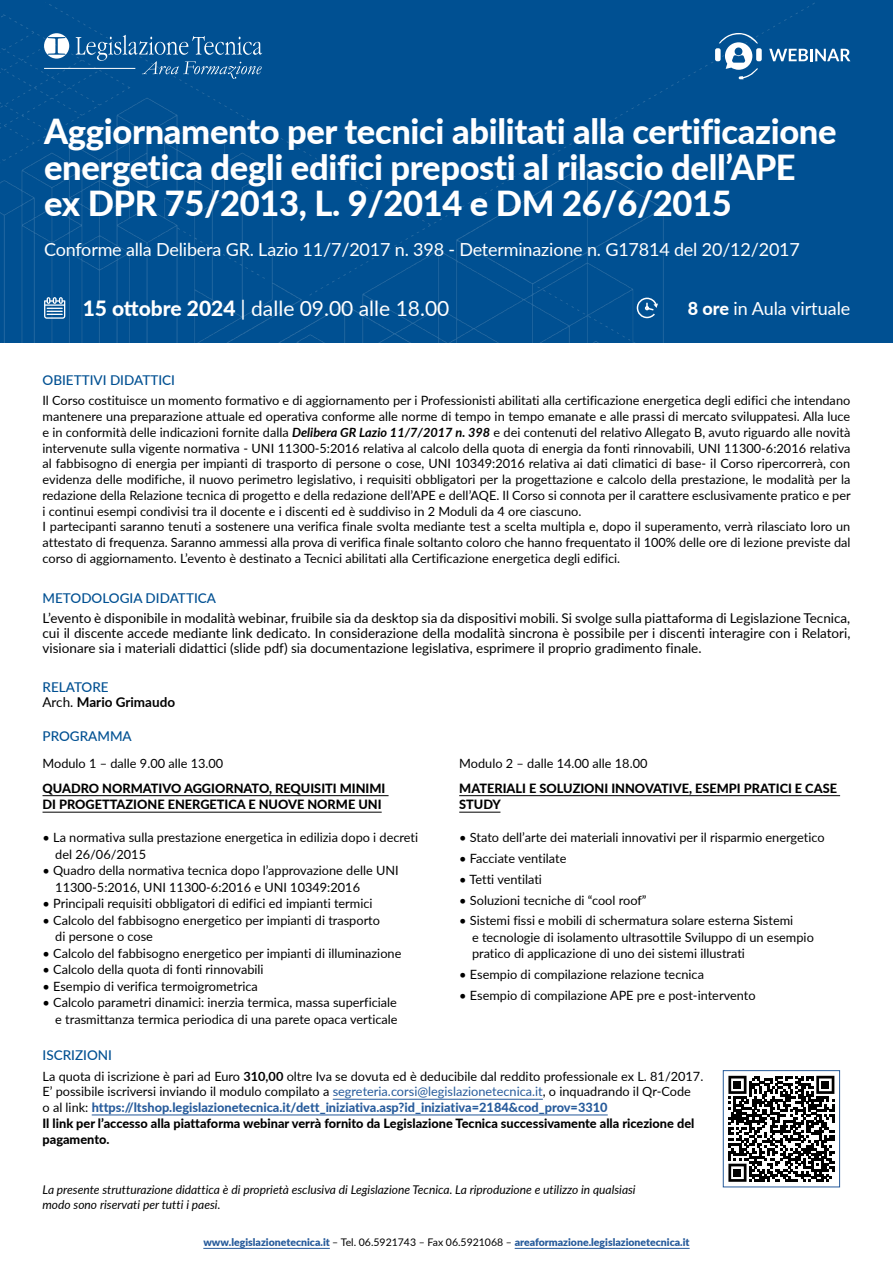
<style>
.page{position:relative;width:893px;height:1263px;background:#fff}
.page>*{position:absolute;margin:0;border:0;box-sizing:border-box;transform-origin:0 0}
.t1{font:800 34.5px/36px "Lato";letter-spacing:-.01em;color:#fff}
.t2{font:21px "Lato";color:#fff}
.t3{font:18px "Lato";letter-spacing:-.01em;color:#fff}
.t4{font:13.5px/15px "Lato";color:#000;text-align:justify}
.t5{font:500 13.5px "Lato";color:#005092}
.t6{font:700 13.5px "Lato";color:#000}
.t7{font:12.75px/15.8px "Lato";color:#000}
.t8{font:800 12.75px/16.5px "Lato";color:#000}
.t9{font:italic 12px/15px "Lato";color:#000}
.t10{font:900 10.5px "Lato";color:#275b9b}
.s1{font-weight:800}
.s2{font-weight:700;font-style:italic}
.s3{font-weight:400}
.s4{font-weight:700}
.s5{color:#275b9b}
.s6{font-weight:800;color:#275b9b}
.s7{font-weight:400;color:#000}
</style>
<div class="page">
<div style="left:0;top:3px;width:893px;height:339px;background:#005092"></div>
<hr style="left:203px;top:1248px;width:127px;height:1px;background:#275b9b">
<hr style="left:515px;top:1248px;width:175px;height:1px;background:#275b9b">
<hr style="left:333px;top:1099px;width:210px;height:1px;background:#275b9b">
<hr style="left:92px;top:1115px;width:516px;height:1px;background:#275b9b">
<svg style="left:769px;top:49px;width:81px;height:12px"></svg>
<div style="left:715px;top:48px;width:6px;height:13px;background:#fff;border-radius:2px"></div>
<div style="left:756px;top:48px;width:6px;height:13px;background:#fff;border-radius:2px"></div>
<svg style="left:719px;top:33px;width:39px;height:46px"></svg>
<svg style="left:636px;top:297px;width:22px;height:22px"></svg>
<svg style="left:44px;top:297px;width:21px;height:22px"></svg>
<svg style="left:76px;top:35px;width:186px;height:44px"></svg>
<svg style="left:44px;top:33px;width:25px;height:26px"></svg>
<hr style="left:44px;top:68px;width:91px;height:1px;background:#fff">
<svg style="left:728px;top:1076px;width:106px;height:106px"></svg>
<div style="left:734px;top:1081px;width:7px;height:8px;background:#000"></div>
<div style="left:821px;top:1081px;width:8px;height:8px;background:#000"></div>
<div style="left:734px;top:1169px;width:7px;height:7px;background:#000"></div>
<div style="left:723px;top:1070px;width:117px;height:117px;border:1px solid #275b9b"></div>
<hr style="left:43px;top:795px;width:346px;height:1px;background:#000">
<hr style="left:43px;top:812px;width:339px;height:1px;background:#000">
<hr style="left:459px;top:795px;width:381px;height:1px;background:#000">
<hr style="left:459px;top:812px;width:41px;height:1px;background:#000">
<h1 class="t1" style="left:44px;top:112px;width:794px">Aggiornamento per tecnici abilitati alla certificazione energetica degli edifici preposti al rilascio dell’APE ex DPR 75/2013, L. 9/2014 e DM 26/6/2015</h1>
<h3 class="t3" style="left:44px;top:236px;width:757px">Conforme alla Delibera GR. Lazio 11/7/2017 n. 398 - Determinazione n. G17814 del 20/12/2017</h3>
<h2 class="t2" style="left:83px;top:294px;width:368px"><span class="s1">15 ottobre 2024</span> | dalle 09.00 alle 18.00</h2>
<h3 class="t3" style="left:688px;top:296px;width:164px"><span class="s1">8 ore</span> in Aula virtuale</h3>
<p class="t5" style="left:43px;top:370px;width:134px">OBIETTIVI DIDATTICI</p>
<p class="t7" style="left:43px;top:392px;width:810px">Il Corso costituisce un momento formativo e di aggiornamento per i Professionisti abilitati alla certificazione energetica degli edifici che intendano mantenere una preparazione attuale ed operativa conforme alle norme di tempo in tempo emanate e alle prassi di mercato sviluppatesi. Alla luce e in conformità delle indicazioni fornite dalla <span class="s2">Delibera GR Lazio 11/7/2017 n. 398</span> e dei contenuti del relativo Allegato B, avuto riguardo alle novità intervenute sulla vigente normativa - UNI 11300-5:2016 relativa al calcolo della quota di energia da fonti rinnovabili, UNI 11300-6:2016 relativa al fabbisogno di energia per impianti di trasporto di persone o cose, UNI 10349:2016 relativa ai dati climatici di base- il Corso ripercorrerà, con evidenza delle modifiche, il nuovo perimetro legislativo, i requisiti obbligatori per la progettazione e calcolo della prestazione, le modalità per la redazione della Relazione tecnica di progetto e della redazione dell’APE e dell’AQE. Il Corso si connota per il carattere esclusivamente pratico e per i continui esempi condivisi tra il docente e i discenti ed è suddiviso in 2 Moduli da 4 ore ciascuno.<br>I partecipanti saranno tenuti a sostenere una verifica finale svolta mediante test a scelta multipla e, dopo il superamento, verrà rilasciato loro un attestato di frequenza. Saranno ammessi alla prova di verifica finale soltanto coloro che hanno frequentato il 100% delle ore di lezione previste dal corso di aggiornamento. L’evento è destinato a Tecnici abilitati alla Certificazione energetica degli edifici.</p>
<p class="t5" style="left:43px;top:589px;width:175px">METODOLOGIA DIDATTICA</p>
<p class="t4" style="left:43px;top:610px;width:809px">L’evento è disponibile in modalità webinar, fruibile sia da desktop sia da dispositivi mobili. Si svolge sulla piattaforma di Legislazione Tecnica, cui il discente accede mediante link dedicato. In considerazione della modalità sincrona è possibile per i discenti interagire con i Relatori, visionare sia i materiali didattici (slide pdf) sia documentazione legislativa, esprimere il proprio gradimento finale.</p>
<p class="t5" style="left:43px;top:677px;width:68px">RELATORE</p>
<p class="t6" style="left:43px;top:692px;width:134px"><span class="s3">Arch.</span> Mario Grimaudo</p>
<p class="t5" style="left:43px;top:727px;width:91px">PROGRAMMA</p>
<p class="t7" style="left:43px;top:755px;width:182px">Modulo 1 – dalle 9.00 alle 13.00</p>
<p class="t8" style="left:43px;top:779px;width:344px">QUADRO NORMATIVO AGGIORNATO, REQUISITI MINIMI<br>DI PROGETTAZIONE ENERGETICA E NUOVE NORME UNI</p>
<p class="t7" style="left:55px;top:829px;width:364px;line-height:16.5px;text-indent:-13px">• La normativa sulla prestazione energetica in edilizia dopo i decreti del 26/06/2015</p>
<p class="t7" style="left:55px;top:862px;width:345px;line-height:16.5px;text-indent:-13px">• Quadro della normativa tecnica dopo l’approvazione delle UNI<br>11300-5:2016, UNI 11300-6:2016 e UNI 10349:2016</p>
<p class="t7" style="left:43px;top:895px;width:332px">• Principali requisiti obbligatori di edifici ed impianti termici</p>
<p class="t7" style="left:55px;top:911px;width:326px;line-height:16.5px;text-indent:-13px">• Calcolo del fabbisogno energetico per impianti di trasporto di persone o cose</p>
<p class="t7" style="left:43px;top:945px;width:360px">• Calcolo del fabbisogno energetico per impianti di illuminazione</p>
<p class="t7" style="left:43px;top:961px;width:223px">• Calcolo della quota di fonti rinnovabili</p>
<p class="t7" style="left:43px;top:978px;width:217px">• Esempio di verifica termoigrometrica</p>
<p class="t7" style="left:43px;top:994px;width:357px;line-height:16.5px;text-align:right">• Calcolo parametri dinamici: inerzia termica, massa superficiale e trasmittanza termica periodica di una parete opaca verticale</p>
<p class="t7" style="left:459px;top:755px;width:190px">Modulo 2 – dalle 14.00 alle 18.00</p>
<p class="t8" style="left:459px;top:779px;width:379px">MATERIALI E SOLUZIONI INNOVATIVE, ESEMPI PRATICI E CASE<br>STUDY</p>
<p class="t7" style="left:459px;top:829px;width:367px">• Stato dell’arte dei materiali innovativi per il risparmio energetico</p>
<p class="t7" style="left:459px;top:850px;width:109px">• Facciate ventilate</p>
<p class="t7" style="left:459px;top:871px;width:84px">• Tetti ventilati</p>
<p class="t7" style="left:459px;top:891px;width:189px">• Soluzioni tecniche di “cool roof”</p>
<p class="t7" style="left:472px;top:912px;width:343px;line-height:16.5px;text-indent:-13px">• Sistemi fissi e mobili di schermatura solare esterna Sistemi<br>e tecnologie di isolamento ultrasottile Sviluppo di un esempio pratico di applicazione di uno dei sistemi illustrati</p>
<p class="t7" style="left:459px;top:966px;width:246px">• Esempio di compilazione relazione tecnica</p>
<p class="t7" style="left:459px;top:987px;width:298px">• Esempio di compilazione APE pre e post-intervento</p>
<p class="t5" style="left:43px;top:1045px;width:71px">ISCRIZIONI</p>
<p class="t7" style="left:43px;top:1067px;width:662px">La quota di iscrizione è pari ad Euro <span class="s4">310,00</span> oltre Iva se dovuta ed è deducibile dal reddito professionale ex L. 81/2017.<br>E’ possibile iscriversi inviando il modulo compilato a <span class="s5">segreteria.corsi@legislazionetecnica.it</span>, o inquadrando il Qr-Code<br>o al link: <span class="s6">https://ltshop.legislazionetecnica.it/dett_iniziativa.asp?id_iniziativa=2184&amp;cod_prov=3310<br></span><span class="s1">Il link per l’accesso alla piattaforma webinar verrà fornito da Legislazione Tecnica successivamente alla ricezione del pagamento.</span></p>
<p class="t9" style="left:43px;top:1182px;width:595px">La presente strutturazione didattica è di proprietà esclusiva di Legislazione Tecnica. La riproduzione e utilizzo in qualsiasi modo sono riservati per tutti i paesi.</p>
<p class="t10" style="left:203px;top:1234px;width:488px">www.legislazionetecnica.it <span class="s7">– Tel. 06.5921743 – Fax 06.5921068 –</span> areaformazione.legislazionetecnica.it</p>
</div>
